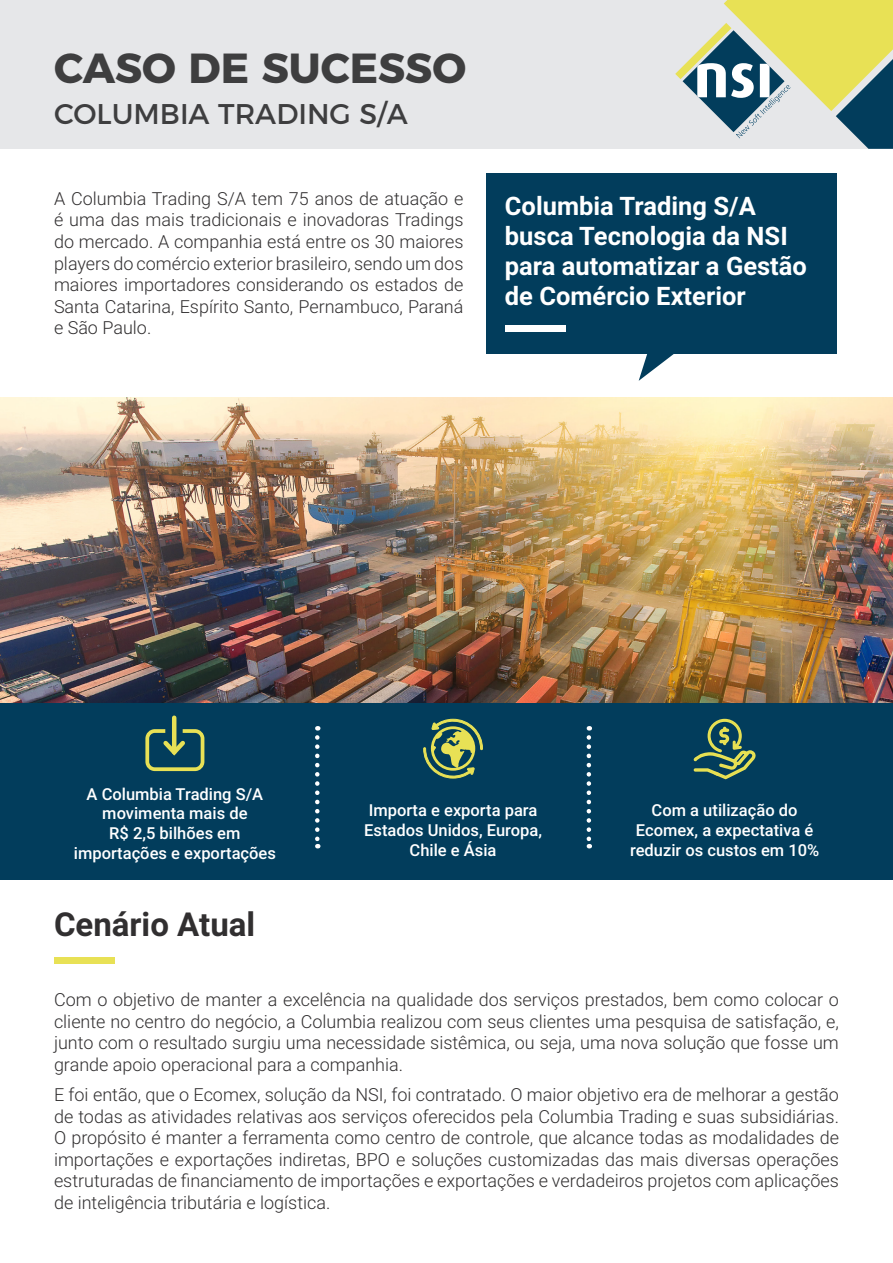
<style>
.page{position:relative;width:893px;height:1263px;background:#fff}
.page>*{position:absolute;margin:0;border:0;box-sizing:border-box;transform-origin:0 0}
.t1{font:700 42px "Montserrat";color:#3e3e3f}
.t2{font:700 33px "Roboto";color:#312f30}
.t3{font:28.5px "Montserrat";color:#3e3e3f}
.t4{font:700 25.5px/30px "Roboto";color:#fff}
.t5{font:300 18px/21.6px "Roboto";color:#312f30;text-align:justify}
.t6{font:500 16.5px/19.8px "Roboto";color:#fff;text-align:center}
</style>
<div class="page">
<div style="left:0;top:0;width:893px;height:149px;background:#e6e7e9"></div>
<img style="left:0;top:398px;width:893px;height:305px">
<div style="left:487px;top:173px;width:350px;height:181px;background:#023d5c"></div>
<svg style="left:639px;top:354px;width:35px;height:27px"></svg>
<div style="left:0;top:703px;width:893px;height:177px;background:#023d5c"></div>
<div style="left:505px;top:326px;width:60px;height:6px;background:#fff"></div>
<div style="left:54px;top:957px;width:60px;height:6px;background:#e8e155"></div>
<svg style="left:675px;top:0;width:218px;height:149px"></svg>
<svg style="left:315px;top:737px;width:5px;height:111px"></svg>
<svg style="left:587px;top:737px;width:4px;height:111px"></svg>
<svg style="left:423px;top:718px;width:60px;height:61px"></svg>
<svg style="left:693px;top:718px;width:63px;height:62px"></svg>
<hr style="left:172px;top:718px;width:4px;height:34px;background:#e8e155">
<svg style="left:145px;top:729px;width:59px;height:42px"></svg>
<p class="t1" style="left:54px;top:34px;width:414px">CASO DE SUCESSO</p>
<p class="t3" style="left:54px;top:91px;width:355px">COLUMBIA TRADING S/A</p>
<p class="t5" style="left:54px;top:187px;width:411px">A Columbia Trading S/A tem 75 anos de atuação e é uma das mais tradicionais e inovadoras Tradings do mercado. A companhia está entre os 30 maiores players do comércio exterior brasileiro, sendo um dos maiores importadores considerando os estados de Santa Catarina, Espírito Santo, Pernambuco, Paraná e São Paulo.</p>
<p class="t4" style="left:505px;top:190px;width:303px">Columbia Trading S/A busca Tecnologia da NSI para automatizar a Gestão de Comércio Exterior</p>
<p class="t6" style="left:74px;top:783px;width:204px">A Columbia Trading S/A movimenta mais de<br>R$ 2,5 bilhões em importações e exportações</p>
<p class="t2" style="left:54px;top:901px;width:203px">Cenário Atual</p>
<p class="t6" style="left:364px;top:800px;width:179px">Importa e exporta para<br>Estados Unidos, Europa,<br>Chile e Ásia</p>
<p class="t6" style="left:630px;top:800px;width:191px">Com a utilização do<br>Ecomex, a expectativa é reduzir os custos em 10%</p>
<p class="t5" style="left:54px;top:988px;width:786px">Com o objetivo de manter a excelência na qualidade dos serviços prestados, bem como colocar o cliente no centro do negócio, a Columbia realizou com seus clientes uma pesquisa de satisfação, e, junto com o resultado surgiu uma necessidade sistêmica, ou seja, uma nova solução que fosse um grande apoio operacional para a companhia.</p>
<p class="t5" style="left:54px;top:1083px;width:786px">E foi então, que o Ecomex, solução da NSI, foi contratado. O maior objetivo era de melhorar a gestão de todas as atividades relativas aos serviços oferecidos pela Columbia Trading e suas subsidiárias.<br>O propósito é manter a ferramenta como centro de controle, que alcance todas as modalidades de importações e exportações indiretas, BPO e soluções customizadas das mais diversas operações estruturadas de financiamento de importações e exportações e verdadeiros projetos com aplicações de inteligência tributária e logística.</p>
</div>
